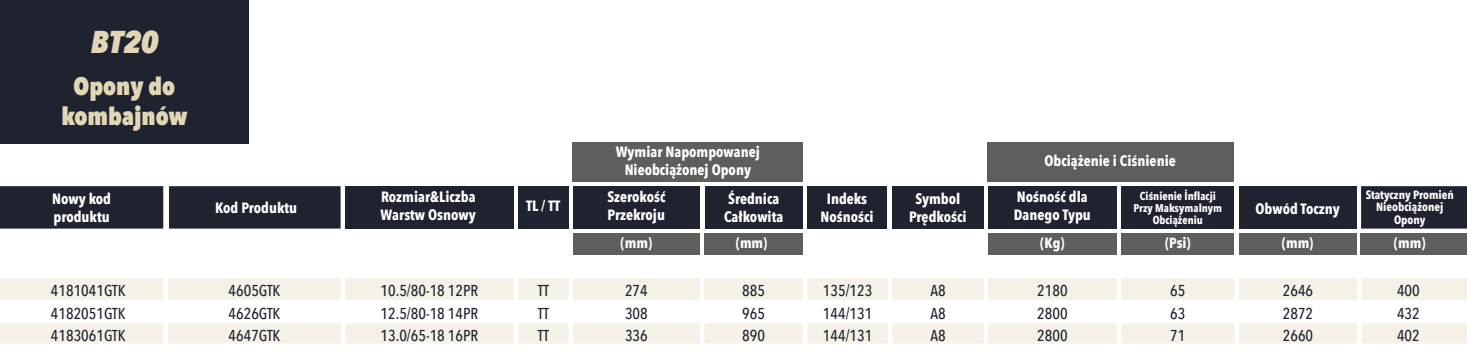
<style>
.page{position:relative;width:1467px;height:351px;background:#fff}
.page>*{position:absolute;margin:0;border:0;box-sizing:border-box;transform-origin:0 0}
.t1{font:italic 800 31.5px "Avenir Next Condensed";color:#e2d6b5}
.t2{font:800 24.75px "Avenir Next Condensed";color:#e2d6b5}
.t3{font:500 15.75px "Avenir Next Condensed";color:#1f2330}
.t4{font:700 14.85px/17.8px "Avenir Next Condensed";color:#fff;text-align:center}
.t5{font:700 14.62px "Avenir Next Condensed";color:#fff}
.t6{font:700 11.92px/12.6px "Avenir Next Condensed";color:#fff;text-align:center}
.t7{font:700 11.25px/12.4px "Avenir Next Condensed";color:#fff;text-align:center}
</style>
<div class="page">
<div style="left:0;top:0;width:249px;height:144px;background:#1f2330"></div>
<div style="left:0;top:278px;width:1467px;height:65px;background:#f6f1e6"></div>
<svg style="left:0;top:301px;width:1467px;height:20px"></svg>
<hr style="left:0;top:300px;width:164px;height:1px;background:#fff">
<hr style="left:168px;top:300px;width:173px;height:1px;background:#fff">
<hr style="left:345px;top:300px;width:168px;height:1px;background:#fff">
<hr style="left:518px;top:300px;width:50px;height:1px;background:#fff">
<hr style="left:573px;top:300px;width:127px;height:1px;background:#fff">
<hr style="left:704px;top:300px;width:99px;height:1px;background:#fff">
<hr style="left:808px;top:300px;width:80px;height:1px;background:#fff">
<hr style="left:892px;top:300px;width:92px;height:1px;background:#fff">
<hr style="left:988px;top:300px;width:129px;height:1px;background:#fff">
<hr style="left:1121px;top:300px;width:113px;height:1px;background:#fff">
<hr style="left:1239px;top:300px;width:118px;height:1px;background:#fff">
<hr style="left:1362px;top:300px;width:105px;height:1px;background:#fff">
<hr style="left:0;top:321px;width:164px;height:2px;background:#fff">
<hr style="left:168px;top:321px;width:173px;height:2px;background:#fff">
<hr style="left:345px;top:321px;width:168px;height:2px;background:#fff">
<hr style="left:518px;top:321px;width:50px;height:2px;background:#fff">
<hr style="left:808px;top:321px;width:80px;height:2px;background:#fff">
<hr style="left:892px;top:321px;width:92px;height:2px;background:#fff">
<hr style="left:573px;top:321px;width:127px;height:2px;background:#fff">
<hr style="left:704px;top:321px;width:99px;height:2px;background:#fff">
<hr style="left:988px;top:321px;width:129px;height:2px;background:#fff">
<hr style="left:1121px;top:321px;width:113px;height:2px;background:#fff">
<hr style="left:1239px;top:321px;width:118px;height:2px;background:#fff">
<hr style="left:1362px;top:321px;width:105px;height:2px;background:#fff">
<hr style="left:164px;top:278px;width:4px;height:23px;background:#fff">
<hr style="left:341px;top:278px;width:4px;height:23px;background:#fff">
<div style="left:513px;top:278px;width:5px;height:23px;background:#fff"></div>
<div style="left:568px;top:278px;width:5px;height:23px;background:#fff"></div>
<hr style="left:700px;top:278px;width:4px;height:23px;background:#fff">
<div style="left:803px;top:278px;width:5px;height:23px;background:#fff"></div>
<hr style="left:888px;top:278px;width:4px;height:23px;background:#fff">
<hr style="left:984px;top:278px;width:4px;height:23px;background:#fff">
<hr style="left:1117px;top:278px;width:4px;height:23px;background:#fff">
<div style="left:1234px;top:278px;width:5px;height:23px;background:#fff"></div>
<div style="left:1357px;top:278px;width:5px;height:23px;background:#fff"></div>
<hr style="left:164px;top:301px;width:4px;height:21px;background:#fff">
<hr style="left:341px;top:301px;width:4px;height:21px;background:#fff">
<div style="left:513px;top:301px;width:5px;height:21px;background:#fff"></div>
<div style="left:568px;top:301px;width:5px;height:21px;background:#fff"></div>
<hr style="left:700px;top:301px;width:4px;height:21px;background:#fff">
<div style="left:803px;top:301px;width:5px;height:21px;background:#fff"></div>
<hr style="left:888px;top:301px;width:4px;height:21px;background:#fff">
<hr style="left:984px;top:301px;width:4px;height:21px;background:#fff">
<hr style="left:1117px;top:301px;width:4px;height:21px;background:#fff">
<div style="left:1234px;top:301px;width:5px;height:21px;background:#fff"></div>
<div style="left:1357px;top:301px;width:5px;height:21px;background:#fff"></div>
<hr style="left:164px;top:322px;width:4px;height:21px;background:#fff">
<hr style="left:341px;top:322px;width:4px;height:21px;background:#fff">
<div style="left:513px;top:322px;width:5px;height:21px;background:#fff"></div>
<div style="left:568px;top:322px;width:5px;height:21px;background:#fff"></div>
<hr style="left:700px;top:322px;width:4px;height:21px;background:#fff">
<div style="left:803px;top:322px;width:5px;height:21px;background:#fff"></div>
<hr style="left:888px;top:322px;width:4px;height:21px;background:#fff">
<hr style="left:984px;top:322px;width:4px;height:21px;background:#fff">
<hr style="left:1117px;top:322px;width:4px;height:21px;background:#fff">
<div style="left:1234px;top:322px;width:5px;height:21px;background:#fff"></div>
<div style="left:1357px;top:322px;width:5px;height:21px;background:#fff"></div>
<div style="left:573px;top:186px;width:127px;height:42px;background:#1f2330"></div>
<div style="left:705px;top:186px;width:98px;height:42px;background:#1f2330"></div>
<div style="left:345px;top:186px;width:168px;height:42px;background:#1f2330"></div>
<div style="left:807px;top:186px;width:79px;height:42px;background:#1f2330"></div>
<div style="left:518px;top:186px;width:50px;height:42px;background:#1f2330"></div>
<div style="left:1239px;top:186px;width:118px;height:42px;background:#1f2330"></div>
<div style="left:892px;top:186px;width:91px;height:42px;background:#1f2330"></div>
<div style="left:1361px;top:186px;width:106px;height:42px;background:#1f2330"></div>
<div style="left:169px;top:186px;width:172px;height:42px;background:#1f2330"></div>
<div style="left:0;top:186px;width:163px;height:42px;background:#1f2330"></div>
<div style="left:1122px;top:186px;width:112px;height:42px;background:#1f2330"></div>
<div style="left:988px;top:186px;width:129px;height:42px;background:#1f2330"></div>
<div style="left:988px;top:233px;width:129px;height:22px;background:#5d5f5e"></div>
<div style="left:1121px;top:233px;width:112px;height:22px;background:#5d5f5e"></div>
<div style="left:573px;top:233px;width:127px;height:22px;background:#5d5f5e"></div>
<div style="left:705px;top:233px;width:98px;height:22px;background:#5d5f5e"></div>
<div style="left:1239px;top:233px;width:118px;height:22px;background:#5d5f5e"></div>
<div style="left:1361px;top:233px;width:106px;height:22px;background:#5d5f5e"></div>
<div style="left:573px;top:142px;width:230px;height:40px;background:#5d5f5e"></div>
<div style="left:987px;top:142px;width:246px;height:40px;background:#5d5f5e"></div>
<p class="t1" style="left:91px;top:22px;width:69px">BT20</p>
<p class="t2" style="left:74px;top:71px;width:103px">Opony do</p>
<p class="t2" style="left:61px;top:101px;width:128px">kombajnów</p>
<p class="t4" style="left:52px;top:189px;width:61px">Nowy kod</p>
<p class="t4" style="left:54px;top:207px;width:58px">produktu</p>
<p class="t4" style="left:215px;top:198px;width:83px">Kod Produktu</p>
<p class="t4" style="left:381px;top:188px;width:96px">Rozmiar&amp;Liczba</p>
<p class="t4" style="left:381px;top:206px;width:97px">Warstw Osnowy</p>
<p class="t4" style="left:526px;top:196px;width:36px">TL / TT</p>
<p class="t4" style="left:616px;top:143px;width:146px">Wymiar Napompowanej</p>
<p class="t4" style="left:625px;top:161px;width:128px">Nieobciążonej Opony</p>
<p class="t4" style="left:607px;top:188px;width:60px">Szerokość</p>
<p class="t4" style="left:608px;top:206px;width:59px">Przekroju</p>
<p class="t4" style="left:728px;top:190px;width:53px">Średnica</p>
<p class="t4" style="left:724px;top:208px;width:61px">Całkowita</p>
<p class="t4" style="left:820px;top:190px;width:55px">Indeks<br>Nośności</p>
<p class="t4" style="left:915px;top:190px;width:46px">Symbol</p>
<p class="t4" style="left:909px;top:208px;width:59px">Prędkości</p>
<p class="t4" style="left:1044px;top:152px;width:133px">Obciążenie i Ciśnienie</p>
<p class="t7" style="left:1133px;top:189px;width:90px">Ciśnienie İnflacji<br>Przy Maksymalnym<br>Obciążeniu</p>
<p class="t4" style="left:1014px;top:188px;width:79px;text-align:left">Nośność dla<br>Danego Typu</p>
<p class="t4" style="left:1255px;top:200px;width:86px">Obwód Toczny</p>
<p class="t6" style="left:1366px;top:188px;width:90px">Statyczny Promień<br>Nieobciążonej</p>
<p class="t6" style="left:1394px;top:213px;width:33px">Opony</p>
<p class="t5" style="left:621px;top:234px;width:33px">(mm)</p>
<p class="t5" style="left:736px;top:234px;width:33px">(mm)</p>
<p class="t5" style="left:1040px;top:234px;width:26px">(Kg)</p>
<p class="t5" style="left:1165px;top:234px;width:27px">(Psi)</p>
<p class="t5" style="left:1282px;top:234px;width:33px">(mm)</p>
<p class="t5" style="left:1394px;top:234px;width:33px">(mm)</p>
<p class="t3" style="left:51px;top:281px;width:76px">4181041GTK</p>
<p class="t3" style="left:229px;top:281px;width:53px">4605GTK</p>
<p class="t3" style="left:381px;top:281px;width:99px">10.5/80-18 12PR</p>
<p class="t3" style="left:538px;top:281px;width:13px">TT</p>
<p class="t3" style="left:625px;top:281px;width:24px">274</p>
<p class="t3" style="left:742px;top:281px;width:24px">885</p>
<p class="t3" style="left:823px;top:281px;width:51px">135/123</p>
<p class="t3" style="left:930px;top:281px;width:17px">A8</p>
<p class="t3" style="left:1037px;top:281px;width:32px">2180</p>
<p class="t3" style="left:1170px;top:281px;width:17px">65</p>
<p class="t3" style="left:1283px;top:281px;width:32px">2646</p>
<p class="t3" style="left:1397px;top:281px;width:24px">400</p>
<p class="t3" style="left:51px;top:304px;width:76px">4182051GTK</p>
<p class="t3" style="left:229px;top:304px;width:53px">4626GTK</p>
<p class="t3" style="left:381px;top:304px;width:99px">12.5/80-18 14PR</p>
<p class="t3" style="left:538px;top:304px;width:13px">TT</p>
<p class="t3" style="left:625px;top:304px;width:24px">308</p>
<p class="t3" style="left:742px;top:304px;width:24px">965</p>
<p class="t3" style="left:823px;top:304px;width:51px">144/131</p>
<p class="t3" style="left:930px;top:304px;width:17px">A8</p>
<p class="t3" style="left:1037px;top:304px;width:32px">2800</p>
<p class="t3" style="left:1170px;top:304px;width:17px">63</p>
<p class="t3" style="left:1283px;top:304px;width:32px">2872</p>
<p class="t3" style="left:1397px;top:304px;width:24px">432</p>
<p class="t3" style="left:51px;top:326px;width:76px">4183061GTK</p>
<p class="t3" style="left:229px;top:326px;width:53px">4647GTK</p>
<p class="t3" style="left:381px;top:326px;width:99px">13.0/65-18 16PR</p>
<p class="t3" style="left:538px;top:326px;width:13px">TT</p>
<p class="t3" style="left:625px;top:326px;width:24px">336</p>
<p class="t3" style="left:742px;top:326px;width:24px">890</p>
<p class="t3" style="left:823px;top:326px;width:51px">144/131</p>
<p class="t3" style="left:930px;top:326px;width:17px">A8</p>
<p class="t3" style="left:1037px;top:326px;width:32px">2800</p>
<p class="t3" style="left:1170px;top:326px;width:17px">71</p>
<p class="t3" style="left:1283px;top:326px;width:32px">2660</p>
<p class="t3" style="left:1397px;top:326px;width:24px">402</p>
</div>
